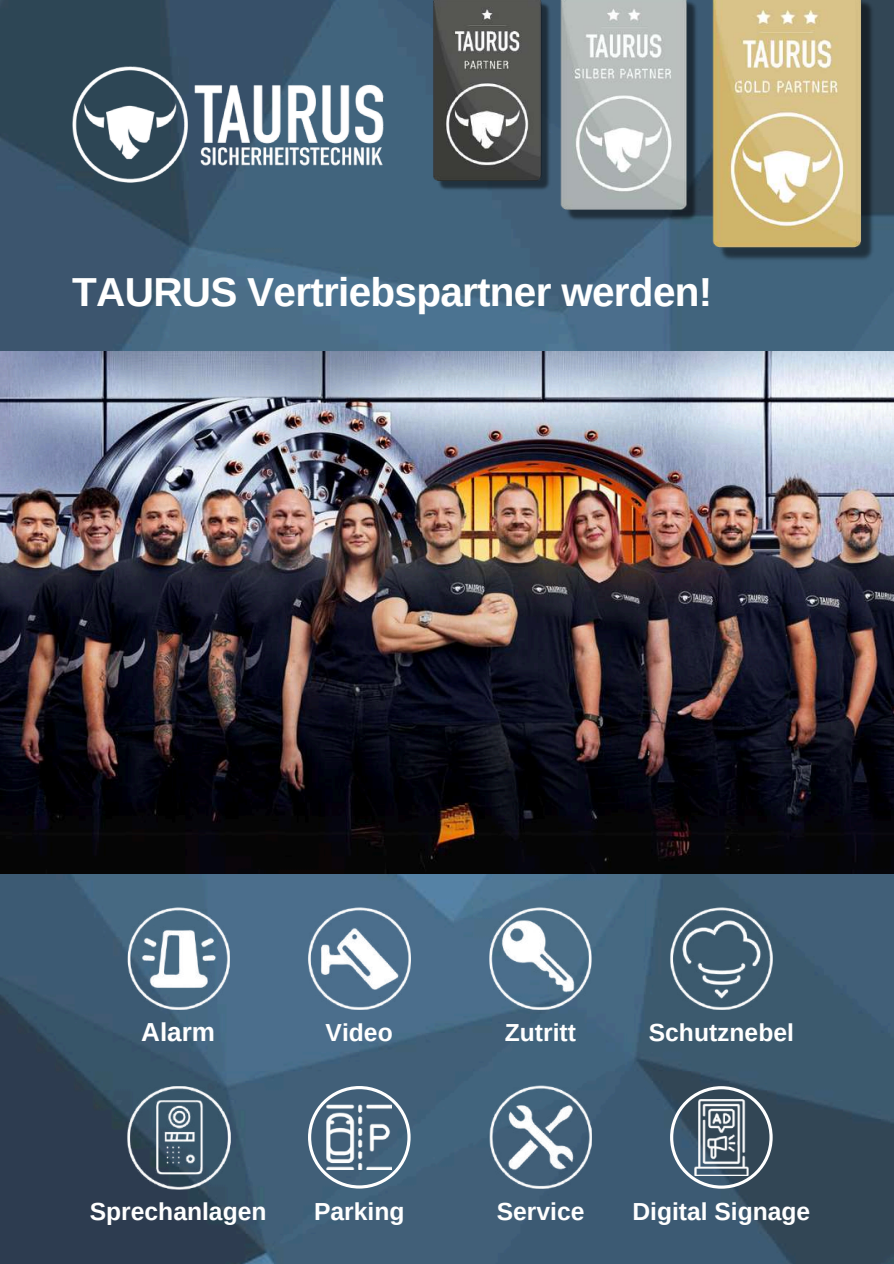
<style>
.page{position:relative;width:894px;height:1264px;background:#fff}
.page>*{position:absolute;margin:0;border:0;box-sizing:border-box;transform-origin:0 0}
.t1{font:700 40.5px "Arimo";letter-spacing:-.02em;color:#fff}
.t2{font:700 26.1px "Arimo";color:#fff}
.t3{font:700 24.6px "Arimo";color:#fff}
</style>
<div class="page">
<img style="left:0;top:0;width:893px;height:1263px">
<img style="left:423px;top:0;width:126px;height:204px">
<img style="left:549px;top:0;width:150px;height:238px">
<img style="left:699px;top:0;width:190px;height:280px">
<img style="left:72px;top:66px;width:311px;height:116px">
<svg style="left:308px;top:1085px;width:102px;height:103px"></svg>
<svg style="left:670px;top:1086px;width:102px;height:102px;background:#647583"></svg>
<img style="left:489px;top:1085px;width:102px;height:103px">
<img style="left:489px;top:907px;width:102px;height:102px">
<img style="left:308px;top:907px;width:102px;height:102px">
<img style="left:127px;top:907px;width:102px;height:102px">
<img style="left:127px;top:1085px;width:103px;height:104px">
<img style="left:670px;top:907px;width:102px;height:102px">
<img style="left:0;top:351px;width:893px;height:522px">
<h1 class="t1" style="left:72px;top:269px;width:641px">TAURUS Vertriebspartner werden!</h1>
<p class="t2" style="left:141px;top:1017px;width:75px">Alarm</p>
<p class="t3" style="left:325px;top:1018px;width:69px">Video</p>
<p class="t3" style="left:504px;top:1018px;width:73px">Zutritt</p>
<p class="t3" style="left:648px;top:1018px;width:147px">Schutznebel</p>
<p class="t3" style="left:90px;top:1197px;width:178px">Sprechanlagen</p>
<p class="t3" style="left:314px;top:1197px;width:92px">Parking</p>
<p class="t3" style="left:496px;top:1197px;width:89px">Service</p>
<p class="t3" style="left:632px;top:1197px;width:179px">Digital Signage</p>
</div>
